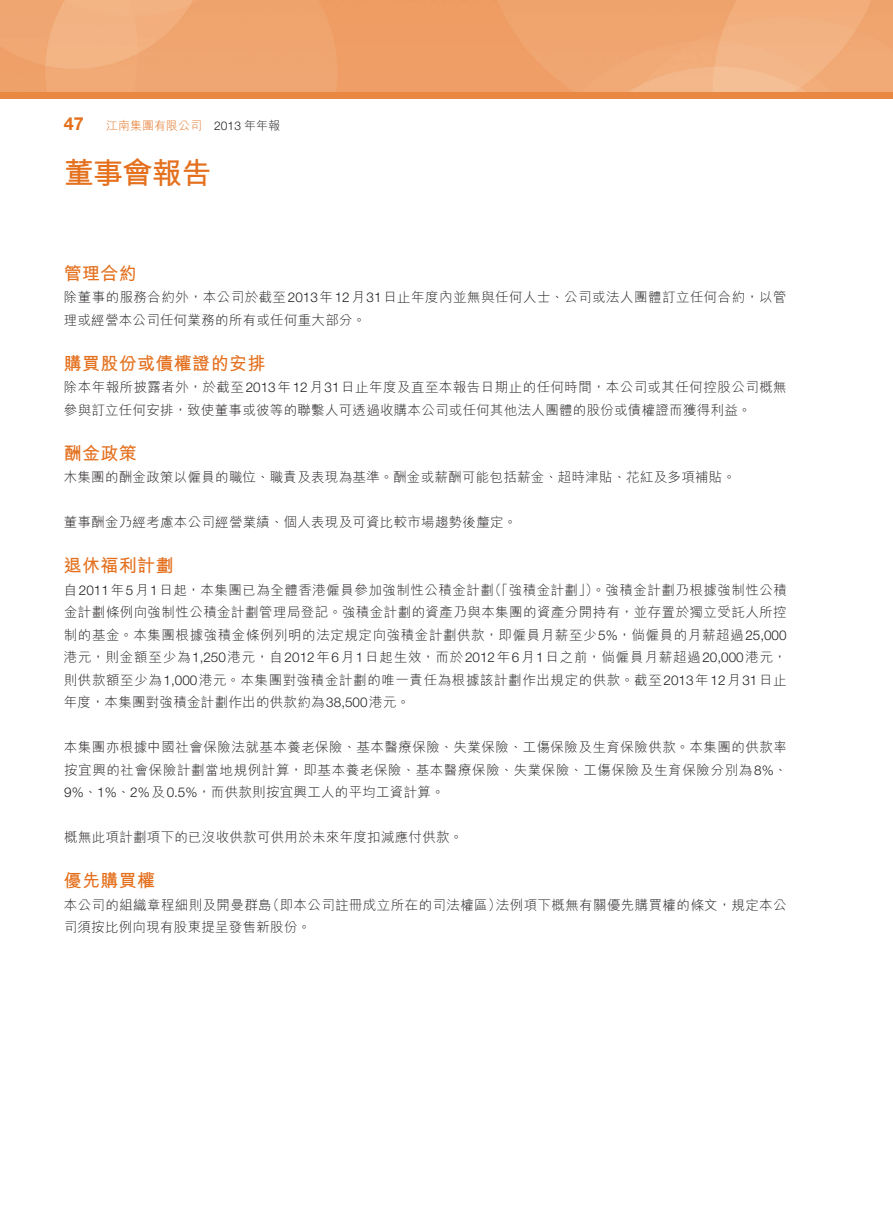
<style>
.page{position:relative;width:893px;height:1212px;background:#fff}
.page>*{position:absolute;margin:0;border:0;box-sizing:border-box;transform-origin:0 0}
.t1{font:700 30px "M Hei HK";letter-spacing:-.02em;color:#e4701e}
.t2{font:700 18px "M Hei HK";letter-spacing:.02em;color:#e4701e}
.t3{font:700 18px "Helvetica Neue LT Std";color:#e4701e}
.t4{font:300 13.5px/22.5px "M Hei HK";letter-spacing:.03em;color:#231f20}
.t5{font:300 12px "M Hei HK";color:#e4701e}
.t6{font:300 12px "Helvetica Neue LT Std";color:#231f20}
.s1{font-family:"M Hei HK"}
.s2{font-family:"Helvetica Neue LT Std"}
</style>
<div class="page">
<img style="left:0;top:0;width:893px;height:93px">
<div style="left:0;top:93px;width:893px;height:6px;background:#e98842"></div>
<h2 class="t3" style="left:64px;top:112px;width:22px">47</h2>
<h1 class="t1" style="left:64px;top:151px;width:149px">董事會報告</h1>
<p class="t6" style="left:214px;top:119px;width:67px">2013 <span class="s1">年年報</span></p>
<p class="t5" style="left:106px;top:120px;width:97px">江南集團有限公司</p>
<h2 class="t2" style="left:64px;top:260px;width:75px">管理合約</h2>
<p class="t4" style="left:64px;top:286px;width:724px">除董事的服務合約外，本公司於截至<span class="s2">2013</span>年<span class="s2">12</span>月<span class="s2">31</span>日止年度內並無與任何人士、公司或法人團體訂立任何合約，以管理或經營本公司任何業務的所有或任何重大部分。</p>
<h2 class="t2" style="left:64px;top:350px;width:203px">購買股份或債權證的安排</h2>
<p class="t4" style="left:64px;top:376px;width:724px">除本年報所披露者外，於截至<span class="s2">2013</span>年<span class="s2">12</span>月<span class="s2">31</span>日止年度及直至本報告日期止的任何時間，本公司或其任何控股公司概無參與訂立任何安排，致使董事或彼等的聯繫人可透過收購本公司或任何其他法人團體的股份或債權證而獲得利益。</p>
<h2 class="t2" style="left:64px;top:440px;width:75px">酬金政策</h2>
<p class="t4" style="left:64px;top:466px;width:674px">木集團的酬金政策以僱員的職位、職責及表現為基準。酬金或薪酬可能包括薪金、超時津貼、花紅及多項補貼。</p>
<p class="t4" style="left:64px;top:511px;width:455px">董事酬金乃經考慮本公司經營業績、個人表現及可資比較市場趨勢後釐定。</p>
<h2 class="t2" style="left:64px;top:553px;width:111px">退休福利計劃</h2>
<p class="t4" style="left:488px;top:578px;width:300px">（「強積金計劃」）。強積金計劃乃根據強制性公積</p>
<p class="t4" style="left:64px;top:578px;width:724px">自<span class="s2">2011</span>年<span class="s2">5</span>月<span class="s2">1</span>日起，本集團已為全體香港僱員參加強制性公積金計劃<br>金計劃條例向強制性公積金計劃管理局登記。強積金計劃的資產乃與本集團的資產分開持有，並存置於獨立受託人所控制的基金。本集團根據強積金條例列明的法定規定向強積金計劃供款，即僱員月薪至少<span class="s2">5%</span>，倘僱員的月薪超過<span class="s2">25,000</span>港元，則金額至少為<span class="s2">1,250</span>港元，自<span class="s2">2012</span>年<span class="s2">6</span>月<span class="s2">1</span>日起生效，而於<span class="s2">2012</span>年<span class="s2">6</span>月<span class="s2">1</span>日之前，倘僱員月薪超過<span class="s2">20,000</span>港元，則供款額至少為<span class="s2">1,000</span>港元。本集團對強積金計劃的唯一責任為根據該計劃作出規定的供款。截至<span class="s2">2013</span>年<span class="s2">12</span>月<span class="s2">31</span>日止年度，本集團對強積金計劃作出的供款約為<span class="s2">38,500</span>港元。</p>
<p class="t4" style="left:64px;top:736px;width:725px;text-align:justify">本集團亦根據中國社會保險法就基本養老保險、基本醫療保險、失業保險、工傷保險及生育保險供款。本集團的供款率按宜興的社會保險計劃當地規例計算，即基本養老保險、基本醫療保險、失業保險、工傷保險及生育保險分別為<span class="s2">8%</span>、<span class="s2">9%</span>、<span class="s2">1%</span>、<span class="s2">2%</span>及<span class="s2">0.5%</span>，而供款則按宜興工人的平均工資計算。</p>
<p class="t4" style="left:64px;top:826px;width:400px">概無此項計劃項下的已沒收供款可供用於未來年度扣減應付供款。</p>
<h2 class="t2" style="left:64px;top:868px;width:93px">優先購買權</h2>
<p class="t4" style="left:496px;top:893px;width:292px">法例項下概無有關優先購買權的條文，規定本公</p>
<p class="t4" style="left:266px;top:893px;width:237px">（即本公司註冊成立所在的司法權區）</p>
<p class="t4" style="left:64px;top:893px;width:249px">本公司的組織章程細則及開曼群島<br>司須按比例向現有股東提呈發售新股份。</p>
</div>
